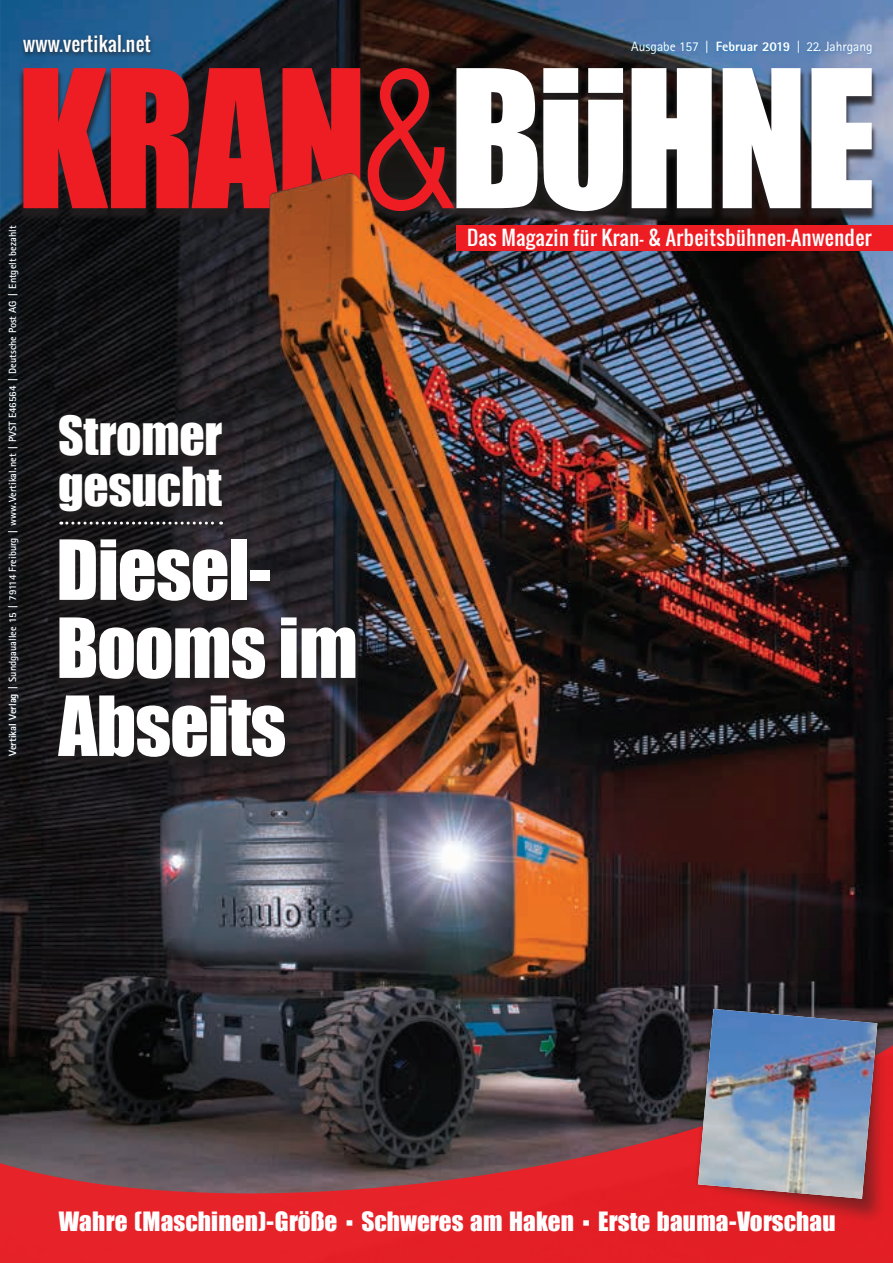
<style>
.page{position:relative;width:893px;height:1263px;background:#fff}
.page>*{position:absolute;margin:0;border:0;box-sizing:border-box;transform-origin:0 0}
.t1{font:76.5px/78px "Impact";letter-spacing:-.015em;color:#fff}
.t2{font:49.5px/51px "Impact";letter-spacing:-.005em;color:#fff}
.t3{font:24.45px "Impact";color:#fff}
.t4{font:19.8px "Oswald";letter-spacing:.025em;color:#fff}
.t5{font:19.5px "Oswald";letter-spacing:.01em;color:#fff}
.t6{font:13.5px "Rotis Sans Serif";color:#fff}
.t7{font:700 10.5px "Rotis Sans Serif";color:#fff}
.s1{font-weight:800}
</style>
<div class="page">
<img style="left:0;top:0;width:893px;height:1037px">
<svg style="left:0;top:1037px;width:893px;height:226px;background:#812d31"></svg>
<div style="left:48px;top:403px;width:186px;height:119px;background:#231f20;opacity:.6"></div>
<div style="left:46px;top:526px;width:322px;height:243px;background:#231f20;opacity:.72"></div>
<div style="left:52px;top:514px;width:177px;height:18px;background:#231f20;opacity:.4"></div>
<svg style="left:61px;top:522px;width:161px;height:3px"></svg>
<div style="left:456px;top:226px;width:437px;height:25px;background:#ee1d23"></div>
<div style="left:18px;top:69px;width:96px;height:151px;background:#231f20;opacity:.85"></div>
<div style="left:105px;top:69px;width:89px;height:151px;background:#231f20;opacity:.85"></div>
<div style="left:186px;top:69px;width:99px;height:151px;background:#231f20"></div>
<div style="left:362px;top:69px;width:98px;height:154px;background:#231f20;opacity:.85"></div>
<div style="left:451px;top:69px;width:92px;height:151px;background:#231f20;opacity:.85"></div>
<div style="left:538px;top:69px;width:90px;height:154px;background:#231f20;opacity:.85"></div>
<svg style="left:23px;top:66px;width:600px;height:147px"></svg>
<div style="left:626px;top:69px;width:91px;height:151px;background:#231f20;opacity:.85"></div>
<svg style="left:632px;top:68px;width:80px;height:140px"></svg>
<div style="left:717px;top:69px;width:89px;height:151px;background:#231f20;opacity:.85"></div>
<svg style="left:723px;top:68px;width:77px;height:140px"></svg>
<div style="left:806px;top:69px;width:71px;height:151px;background:#231f20;opacity:.85"></div>
<svg style="left:811px;top:68px;width:61px;height:140px"></svg>
<div style="left:704px;top:1003px;width:183px;height:221px;background:#231f20;opacity:.48"></div>
<svg style="left:693px;top:1004px;width:190px;height:200px;background:#862428"></svg>
<img style="left:698px;top:1009px;width:179px;height:190px">
<div style="left:1px;top:219px;width:25px;height:544px;background:#0073bc;opacity:.3"></div>
<div style="left:19px;top:32px;width:135px;height:26px;background:#215b8c"></div>
<div style="left:20px;top:31px;width:134px;height:24px;background:#231f20;opacity:.15"></div>
<div style="left:628px;top:38px;width:247px;height:20px;background:#0073bc;opacity:.47"></div>
<img style="left:269px;top:173px;width:128px;height:58px">
<h3 class="t5" style="left:23px;top:28px;width:129px">www.vertikal.net</h3>
<p class="t6" style="left:631px;top:39px;width:243px">Ausgabe 157 | <span class="s1">Februar 2019</span> | 22. Jahrgang</p>
<p class="t7" style="left:6px;top:756px;width:531px;rotate:-90deg"><span class="s1">Vertikal Verlag</span> | Sundgauallee 15 | 79114 Freiburg | www.Vertikal.net | PVST E46564 | Deutsche Post AG | Entgelt bezahlt</p>
<h2 class="t2" style="left:58px;top:408px;width:166px">Stromer gesucht</h2>
<h1 class="t1" style="left:56px;top:529px;width:303px">Diesel-<br>Booms im<br>Abseits</h1>
<h3 class="t4" style="left:467px;top:223px;width:406px">Das Magazin für Kran- &amp; Arbeitsbühnen-Anwender</h3>
<h3 class="t3" style="left:59px;top:1202px;width:778px">Wahre (Maschinen)-Größe ▪ Schweres am Haken ▪ Erste bauma-Vorschau</h3>
</div>
